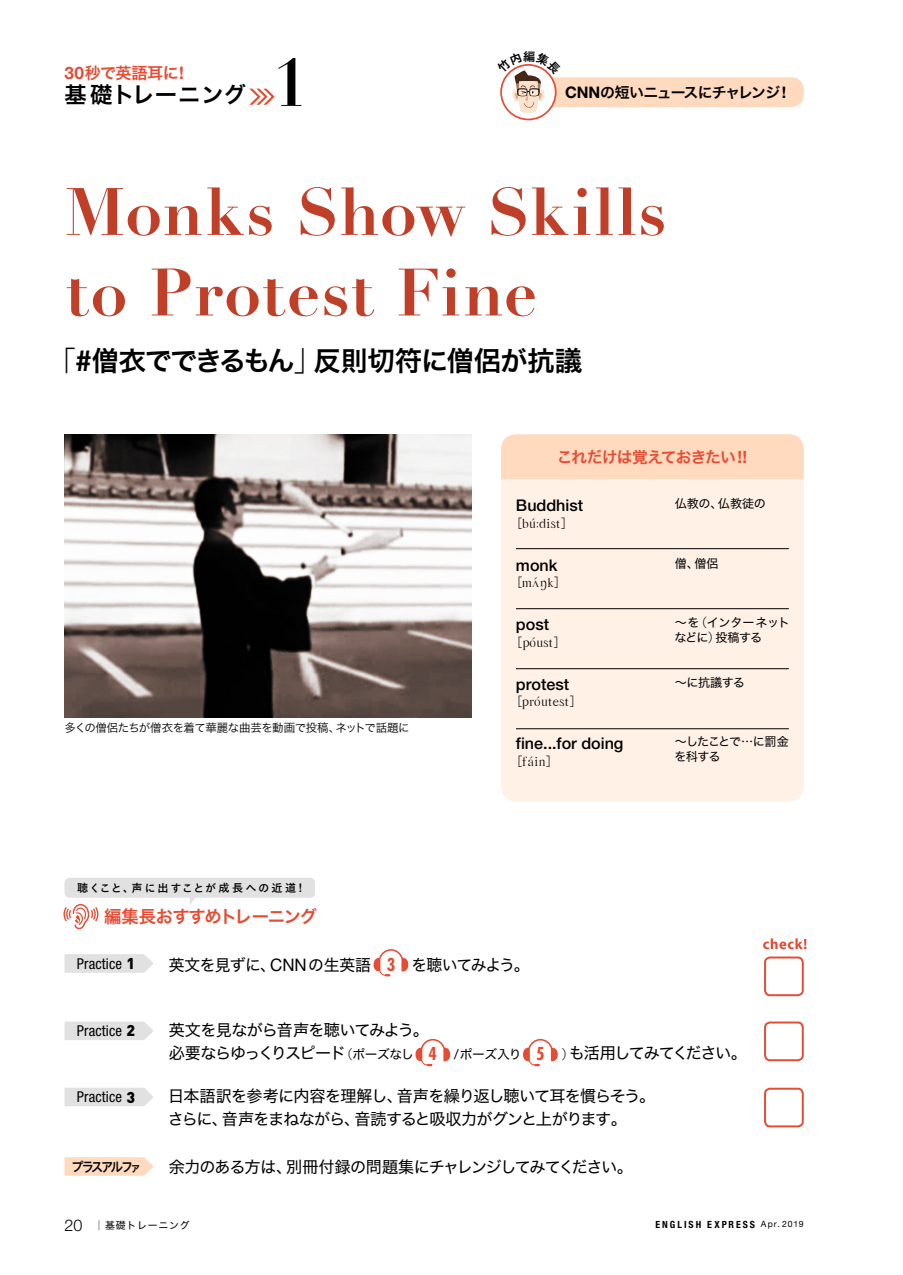
<style>
.page{position:relative;width:903px;height:1275px;background:#fff}
.page>*{position:absolute;margin:0;border:0;box-sizing:border-box;transform-origin:0 0}
.t1{font:700 65.8px/80.5px "Didot LH";letter-spacing:.02em;color:#c03f29}
.t2{font:700 65.8px "Didot LH";color:#000}
.t3{font:27.3px "Hira Kaku Std N W6";letter-spacing:-.035em;color:#000}
.t4{font:22.4px "Hira Kaku Std N W6";letter-spacing:.02em;color:#000}
.t5{font:17.32px "Hira Kaku Std N W6";letter-spacing:-.07em;color:#e54c33}
.t6{font:16.1px/23.6px "Hira Kaku Std N W4";letter-spacing:-.055em;color:#000}
.t7{font:16.1px/23.6px "Hira Kaku Std N W4";letter-spacing:-.075em;color:#000}
.t8{font:500 16.1px "Helvetica Neue LT Std";color:#000}
.t9{font:16.1px "Hira Kaku Std N W4";letter-spacing:-.035em;color:#000}
.t10{font:16.1px "Hira Kaku Std N W6";letter-spacing:-.025em;color:#e54c33}
.t11{font:15.75px "Hira Kaku Std N W6";letter-spacing:-.05em;color:#e54c33}
.t12{font:condensed 15.05px "Helvetica Neue LT Std";letter-spacing:.01em;color:#000}
.t13{font:14.88px "Hira Kaku Std N W6";letter-spacing:-.065em;color:#000}
.t14{font:300 13.65px "Pro";color:#000}
.t15{font:13.65px "TB Go Std DB";letter-spacing:-.24em;color:#000;scale:.95 1}
.t16{font:12.08px/14.9px "Hira Kaku Std N W4";letter-spacing:-.04em;color:#000}
.t17{font:12.08px/14.9px "Hira Kaku Std N W4";letter-spacing:-.085em;color:#000}
.t18{font:11.55px "Hira Kaku Pro N W3";letter-spacing:-.04em;color:#000}
.t19{font:10.67px "TB Go Std DB";letter-spacing:.06em;color:#000}
.t20{font:700 condensed 9.97px "Helvetica Neue LT Std";letter-spacing:.2em;color:#000}
.t21{font:9.97px "Hira Kaku Std W4";letter-spacing:.075em;color:#000}
.s1{font-family:"Helvetica Neue LT Std";font-weight:700;font-size:17.32px}
.s2{font-family:"Helvetica Neue LT Std";font-weight:700;font-size:15.92px}
.s3{font-family:"Shin Go Pro";font-weight:300}
.s4{font-family:"Helvetica Neue LT Std";font-weight:700;font-size:29.22px}
.s5{font-size:11.2px}
.s6{font-family:"Helvetica Neue LT Std";font-weight:500;font-size:11.9px}
.s7{font-family:"Helvetica Neue LT Std";font-weight:700;font-size:16.97px}
.s8{font-family:"Shin Go Pro";font-size:12.42px}
.s9{font-family:"DIN";font-weight:900;font-stretch:normal;font-size:15.58px}
.s10{font-family:"Helvetica Neue LT Std";font-size:17.32px}
.s11{font-family:"Futura";font-weight:700;font-stretch:condensed;font-size:17.32px;color:#e54c33}
.s12{font-size:12.25px}
.s13{font-family:"Shin Go Pro";font-weight:300;font-size:12.78px}
.s14{font-size:12.78px}
.s15{font-family:"Helvetica Neue LT Std";font-size:13.65px}
.s16{font-family:"Helvetica Neue LT Std";font-weight:300;font-size:16.1px}
.s17{font-family:"Shuei M Go Std B"}
.s18{font-weight:400;font-stretch:normal;font-size:8.75px}
</style>
<div class="page">
<div style="left:501px;top:434px;width:303px;height:367px;background:#fff1e6;border-radius:15px"></div>
<div style="left:501px;top:434px;width:303px;height:45px;background:#ffdabf"></div>
<hr style="left:516px;top:548px;width:273px;height:1px;background:#000">
<hr style="left:516px;top:608px;width:273px;height:1px;background:#000">
<hr style="left:516px;top:668px;width:273px;height:1px;background:#000">
<hr style="left:516px;top:728px;width:273px;height:1px;background:#000">
<div style="left:511px;top:77px;width:293px;height:30px;background:#ffdabf;border-radius:12px"></div>
<img style="left:64px;top:434px;width:407px;height:283px">
<div style="left:64px;top:878px;width:251px;height:20px;background:#e1e1e1;border-radius:5px"></div>
<svg style="left:190px;top:898px;width:5px;height:6px"></svg>
<svg style="left:763px;top:938px;width:43px;height:11px"></svg>
<svg style="left:374px;top:949px;width:34px;height:27px"></svg>
<div style="left:64px;top:954px;width:89px;height:19px;background:#e1e1e1"></div>
<svg style="left:415px;top:1039px;width:35px;height:27px"></svg>
<svg style="left:523px;top:1039px;width:35px;height:27px"></svg>
<svg style="left:64px;top:1021px;width:89px;height:19px;background:#e3e3e3"></svg>
<div style="left:64px;top:1088px;width:89px;height:18px;background:#e1e1e1"></div>
<svg style="left:64px;top:1157px;width:90px;height:19px;background:#ffdcc4"></svg>
<svg style="left:63px;top:904px;width:35px;height:25px"></svg>
<div style="left:764px;top:956px;width:40px;height:40px;border:2px solid #e54c33;border-radius:5px"></div>
<div style="left:764px;top:1021px;width:40px;height:40px;border:2px solid #e54c33;border-radius:5px"></div>
<div style="left:764px;top:1088px;width:40px;height:39px;border:2px solid #e54c33;border-radius:5px"></div>
<svg style="left:249px;top:89px;width:26px;height:16px"></svg>
<svg style="left:500px;top:64px;width:61px;height:49px"></svg>
<p class="t10" style="left:64px;top:60px;width:121px"><span class="s1">30</span>秒で英語耳に<span class="s1">!</span></p>
<h3 class="t4" style="left:64px;top:77px;width:183px">基礎トレーニング</h3>
<h1 class="t2" style="left:272px;top:42px;width:38px">1</h1>
<p class="t13" style="left:565px;top:81px;width:223px"><span class="s2">CNN</span>の短いニュースにチャレンジ<span class="s2">!</span></p>
<h1 class="t1" style="left:64px;top:172px;width:603px">Monks Show Skills to Protest Fine</h1>
<h2 class="t3" style="left:48px;top:340px;width:535px"><span class="s3">「</span><span class="s4">#</span>僧衣でできるもん<span class="s3">」</span>反則切符に僧侶が抗議</h2>
<p class="t18" style="left:64px;top:717px;width:347px">多くの僧侶たちが僧衣を着て華麗な曲芸を動画で投稿、ネットで話題に</p>
<p class="t19" style="left:77px;top:879px;width:227px"><span class="s5">聴</span>くこと<span class="s5">、声</span>に<span class="s5">出</span>すことが<span class="s5">成長</span>への<span class="s5">近道</span><span class="s6">!</span></p>
<p class="t5" style="left:104px;top:903px;width:215px">編集長おすすめトレーニング</p>
<p class="t11" style="left:557px;top:445px;width:192px">これだけは覚えておきたい <span class="s7">!!</span></p>
<p class="t8" style="left:516px;top:496px;width:69px">Buddhist</p>
<p class="t14" style="left:510px;top:517px;width:65px"><span class="s8">［</span>bu8:dist<span class="s8">］</span></p>
<p class="t8" style="left:516px;top:555px;width:43px">monk</p>
<p class="t14" style="left:510px;top:577px;width:58px"><span class="s8">［</span>mÅ8Nk<span class="s8">］</span></p>
<p class="t8" style="left:516px;top:615px;width:35px">post</p>
<p class="t14" style="left:510px;top:636px;width:58px"><span class="s8">［</span>po8ust<span class="s8">］</span></p>
<p class="t8" style="left:516px;top:674px;width:55px">protest</p>
<p class="t14" style="left:510px;top:696px;width:74px"><span class="s8">［</span>pro8utest<span class="s8">］</span></p>
<p class="t8" style="left:516px;top:734px;width:109px">fine...for doing</p>
<p class="t14" style="left:510px;top:755px;width:50px"><span class="s8">［</span>fa8in<span class="s8">］</span></p>
<p class="t16" style="left:675px;top:496px;width:93px">仏教の、仏教徒の</p>
<p class="t16" style="left:675px;top:556px;width:45px">僧、僧侶</p>
<p class="t16" style="left:674px;top:615px;width:117px">～を<span class="s3">（</span>インターネットなどに<span class="s3">）</span>投稿する</p>
<p class="t16" style="left:675px;top:675px;width:72px">～に抗議する</p>
<p class="t17" style="left:674px;top:734px;width:116px">～したことで…に罰金を科する</p>
<p class="t12" style="left:77px;top:955px;width:60px">Practice <span class="s9">1</span></p>
<p class="t9" style="left:169px;top:952px;width:362px">英文を見ずに、<span class="s10">CNN</span>の生英語　　<span class="s11">3</span> を聴いてみよう。</p>
<p class="t12" style="left:77px;top:1022px;width:60px">Practice <span class="s9">2</span></p>
<p class="t12" style="left:77px;top:1088px;width:60px">Practice <span class="s9">3</span></p>
<p class="t15" style="left:71px;top:1155px;width:76px">プラスアルフ<span class="s12">ァ</span></p>
<p class="t7" style="left:169px;top:1018px;width:580px">英文を見ながら音声を聴いてみよう。<br>必要ならゆっくりスピード<span class="s13">（</span><span class="s14">ポーズなし</span>　　<span class="s11">4</span> <span class="s15">/</span><span class="s14">ポーズ入り</span>　　<span class="s11">5</span> <span class="s13">）</span>も活用してみてください。</p>
<p class="t6" style="left:168px;top:1084px;width:489px">日本語訳を参考に内容を理解し、音声を繰り返し聴いて耳を慣らそう。さらに、音声をまねながら、音読すると吸収力がグンと上がります。</p>
<p class="t6" style="left:169px;top:1155px;width:466px">余力のある方は、別冊付録の問題集にチャレンジしてみてください。</p>
<p class="t21" style="left:64px;top:1217px;width:127px"><span class="s16">20</span> <span class="s17">│</span>基礎トレーニング</p>
<p class="t20" style="left:655px;top:1218px;width:150px">ENGLISH EXPRESS <span class="s18">Apr.2019</span></p>
</div>
